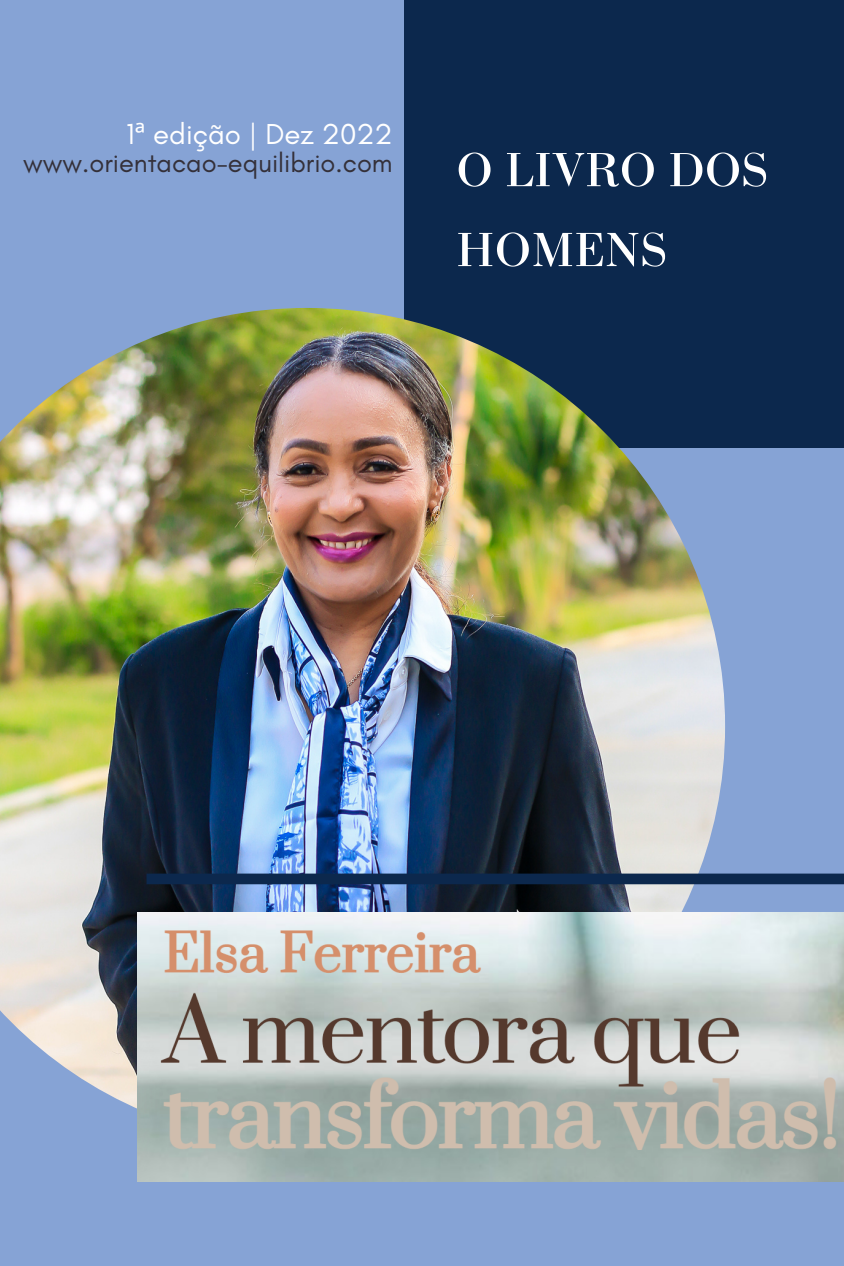
<style>
.page{position:relative;width:844px;height:1266px;background:#86a3d5}
.page>*{position:absolute;margin:0;border:0;box-sizing:border-box;transform-origin:0 0}
.t1{font:50.55px/79.9px "Bodoni";color:#fff}
.t2{font:29.4px "Glacial Indifference";color:#fff}
.t3{font:27.15px "Glacial Indifference";color:#343039}
.s1{font-family:"Noto Sans"}
</style>
<div class="page">
<div style="left:404px;top:0;width:440px;height:447px;background:#0c284d"></div>
<img style="left:0;top:308px;width:725px;height:801px">
<div style="left:146px;top:873px;width:698px;height:11px;background:#0c284d"></div>
<img style="left:137px;top:912px;width:707px;height:269px">
<p class="t2" style="left:126px;top:116px;width:268px">1<span class="s1">ª</span> edição | Dez 2022</p>
<p class="t3" style="left:23px;top:146px;width:371px">www.orientacao-equilibrio.com</p>
<h1 class="t1" style="left:456px;top:131px;width:313px">O LIVRO DOS<br>HOMENS</h1>
</div>
